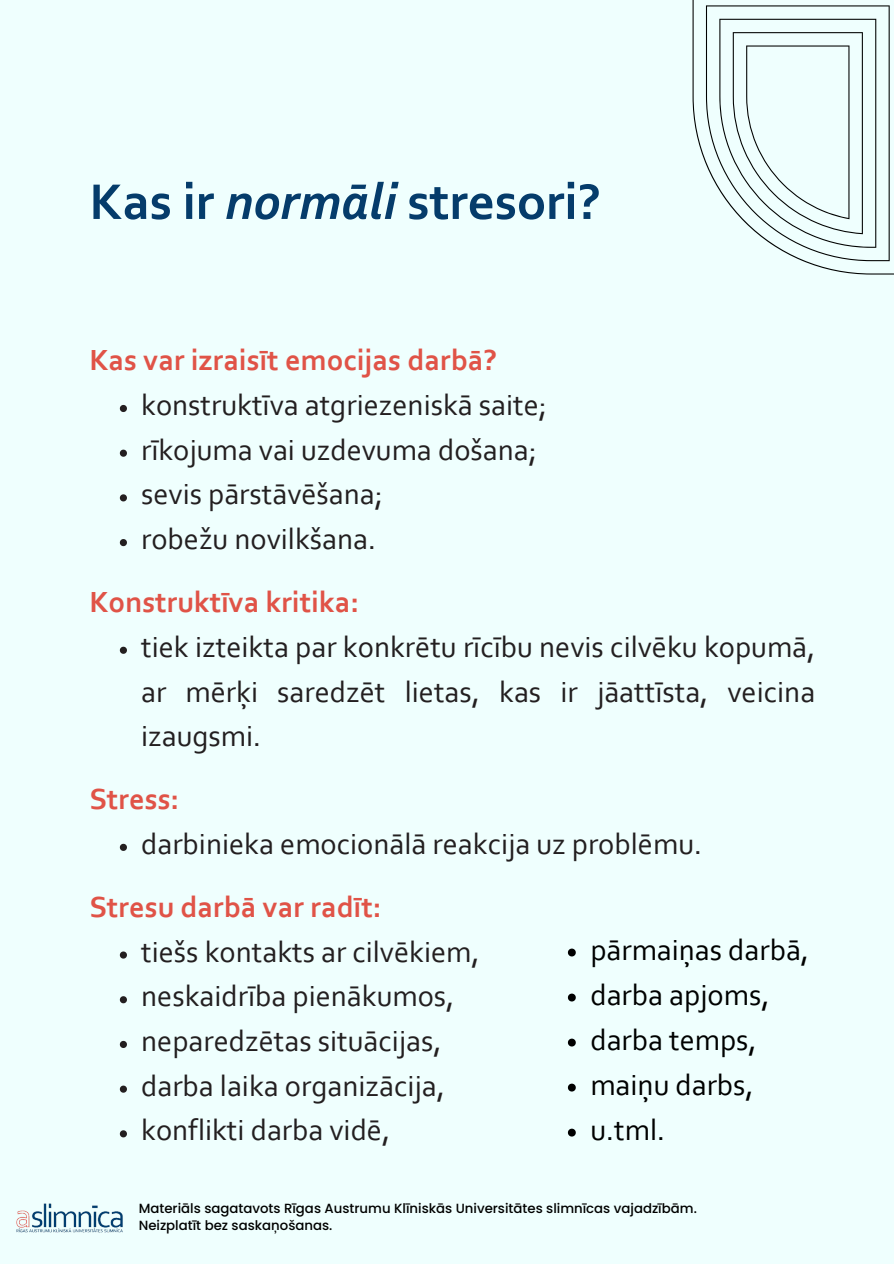
<style>
.page{position:relative;width:894px;height:1264px;background:#fff}
.page>*{position:absolute;margin:0;border:0;box-sizing:border-box;transform-origin:0 0}
.t1{font:700 52.5px "Corbel";color:#053c6b}
.t2{font:30.45px/44.7px "Corbel";color:#231f20;text-align:justify}
.t3{font:700 30.45px "Corbel";color:#e05347}
.t4{font:30.45px "Corbel";color:#000}
.t5{font:500 13.35px "Poppins";color:#000}
.s1{font-style:italic}
</style>
<div class="page">
<div style="left:0;top:0;width:893px;height:1263px;background:#effffe"></div>
<img style="left:16px;top:1203px;width:107px;height:30px">
<svg style="left:692px;top:0;width:201px;height:274px"></svg>
<svg style="left:705px;top:5px;width:184px;height:256px"></svg>
<svg style="left:719px;top:19px;width:157px;height:229px"></svg>
<svg style="left:120px;top:405px;width:7px;height:7px"></svg>
<svg style="left:120px;top:449px;width:7px;height:8px"></svg>
<svg style="left:120px;top:494px;width:7px;height:7px"></svg>
<svg style="left:120px;top:539px;width:7px;height:7px"></svg>
<svg style="left:120px;top:646px;width:7px;height:8px"></svg>
<svg style="left:120px;top:843px;width:7px;height:8px"></svg>
<svg style="left:120px;top:951px;width:7px;height:7px"></svg>
<svg style="left:120px;top:996px;width:7px;height:7px"></svg>
<svg style="left:120px;top:1040px;width:7px;height:7px"></svg>
<svg style="left:120px;top:1085px;width:7px;height:7px"></svg>
<svg style="left:120px;top:1130px;width:7px;height:7px"></svg>
<svg style="left:567px;top:948px;width:8px;height:8px"></svg>
<svg style="left:567px;top:993px;width:8px;height:8px"></svg>
<svg style="left:567px;top:1038px;width:8px;height:8px"></svg>
<svg style="left:567px;top:1083px;width:8px;height:8px"></svg>
<svg style="left:567px;top:1128px;width:8px;height:8px"></svg>
<h1 class="t1" style="left:89px;top:180px;width:513px">Kas ir <span class="s1">normāli</span> stresori?</h1>
<p class="t3" style="left:89px;top:348px;width:409px">Kas var izraisīt emocijas darbā?</p>
<p class="t2" style="left:141px;top:385px;width:407px">konstruktīva atgriezeniskā saite;</p>
<p class="t2" style="left:141px;top:430px;width:397px">rīkojuma vai uzdevuma došana;</p>
<h2 class="t2" style="left:141px;top:474px;width:243px">sevis pārstāvēšana;</h2>
<p class="t2" style="left:141px;top:519px;width:236px">robežu novilkšana.</p>
<h2 class="t3" style="left:89px;top:589px;width:271px">Konstruktīva kritika:</h2>
<p class="t2" style="left:141px;top:627px;width:675px">tiek izteikta par konkrētu rīcību nevis cilvēku kopumā, ar mērķi saredzēt lietas, kas ir jāattīsta, veicina izaugsmi.</p>
<h2 class="t3" style="left:89px;top:786px;width:92px">Stress:</h2>
<p class="t2" style="left:141px;top:824px;width:562px">darbinieka emocionālā reakcija uz problēmu.</p>
<p class="t3" style="left:89px;top:894px;width:294px">Stresu darbā var radīt:</p>
<p class="t2" style="left:141px;top:931px;width:340px">tiešs kontakts ar cilvēkiem,</p>
<p class="t2" style="left:141px;top:976px;width:314px">neskaidrība pienākumos,</p>
<p class="t2" style="left:141px;top:1021px;width:302px">neparedzētas situācijas,</p>
<p class="t2" style="left:141px;top:1065px;width:305px">darba laika organizācija,</p>
<p class="t2" style="left:141px;top:1110px;width:250px">konflikti darba vidē,</p>
<p class="t4" style="left:590px;top:937px;width:220px">pārmaiņas darbā,</p>
<p class="t4" style="left:590px;top:982px;width:180px">darba apjoms,</p>
<p class="t4" style="left:590px;top:1027px;width:168px">darba temps,</p>
<p class="t4" style="left:590px;top:1072px;width:165px">maiņu darbs,</p>
<p class="t4" style="left:590px;top:1117px;width:76px">u.tml.</p>
<h2 class="t5" style="left:139px;top:1198px;width:559px">Materiāls sagatavots Rīgas Austrumu Klīniskās Universitātes slimnīcas vajadzībām.</h2>
<p class="t5" style="left:139px;top:1216px;width:195px">Neizplatīt bez saskaņošanas.</p>
</div>
